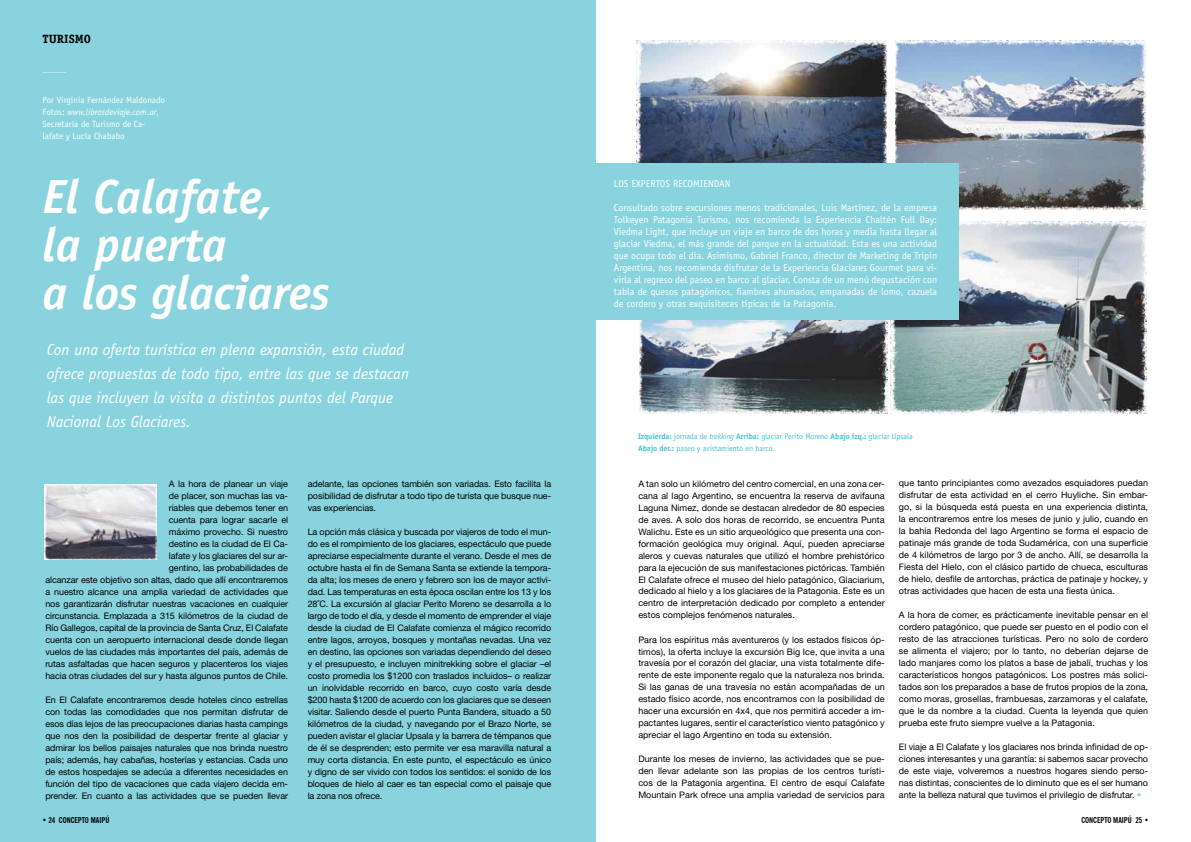
<style>
.page{position:relative;width:1191px;height:842px;background:#fff}
.page>*{position:absolute;margin:0;border:0;box-sizing:border-box;transform-origin:0 0}
.t1{font:italic 700 48px/48px "Officina Sans";color:#fff}
.t2{font:italic 16px/24px "Officina Sans";color:#fff}
.t3{font:700 12px "Officina Serif";color:#000}
.t4{font:10px/12px "Officina Sans";color:#fff;text-align:justify}
.t5{font:9px/12px "Helvetica Neue LT Std";letter-spacing:-.01em;color:#000;text-align:justify}
.t6{font:9px/12px "Officina Sans";color:#fff}
.t7{font:8px/12px "Officina Sans";letter-spacing:-.01em;color:#47c3d3}
.t8{font:700 condensed 8px "News Gothic BT";color:#000}
.t9{font:8px "Officina Sans";color:#fff}
.s1{font-style:italic}
.s2{font-weight:700}
.s3{color:#88d3dd}
</style>
<div class="page">
<div style="left:0;top:0;width:595px;height:842px;background:#88d3dd"></div>
<img style="left:636px;top:41px;width:250px;height:122px">
<img style="left:639px;top:319px;width:248px;height:95px">
<img style="left:895px;top:41px;width:250px;height:168px">
<img style="left:890px;top:221px;width:256px;height:193px">
<img style="left:44px;top:485px;width:113px;height:75px">
<div style="left:585px;top:163px;width:373px;height:156px;background:#88d3dd"></div>
<h3 class="t3" style="left:43px;top:31px;width:50px">TURISMO</h3>
<p class="t9" style="left:43px;top:64px;width:25px">______</p>
<p class="t6" style="left:43px;top:93px;width:124px">Por Virginia Fernández Maldonado<br>Fotos: <span class="s1">www.librosdeviaje.com.ar</span>,<br>Secretaría de Turismo de Ca&shy;lafate y Lucía Chababo</p>
<h1 class="t1" style="left:43px;top:173px;width:289px">El Calafate,<br>la puerta<br>a los glaciares</h1>
<h2 class="t2" style="left:47px;top:337px;width:364px">Con una oferta turística en plena expansión, esta ciudad ofrece propuestas de todo tipo, entre las que se destacan las que incluyen la visita a distintos puntos del Parque Nacional Los Glaciares.</h2>
<p class="t5" style="left:45px;top:477px;width:244px;text-align:right">A la hora de planear un viaje<br>de placer, son muchas las va-<br>riables que debemos tener en<br>cuenta para lograr sacarle el<br>máximo provecho. Si nuestro<br>destino es la ciudad de El Ca-<br>lafate y los glaciares del sur ar-<br>gentino, las probabilidades de<br>alcanzar este objetivo son altas, dado que allí encontraremos a nuestro alcance una amplia variedad de actividades que nos garantizarán disfrutar nuestras vacaciones en cualquier circunstancia. Emplazada a 315 kilómetros de la ciudad de Río Gallegos, capital de la provincia de Santa Cruz, El Calafate cuenta con un aeropuerto internacional desde donde llegan vuelos de las ciudades más importantes del país, además de rutas asfaltadas que hacen seguros y placenteros los viajes hacia otras ciudades del sur y hasta algunos puntos de Chile.</p>
<p class="t5" style="left:45px;top:693px;width:244px">En El Calafate encontraremos desde hoteles cinco estrellas con todas las comodidades que nos permitan disfrutar de esos días lejos de las preocupaciones diarias hasta campings que nos den la posibilidad de despertar frente al glaciar y admirar los bellos paisajes naturales que nos brinda nuestro país; además, hay cabañas, hosterías y estancias. Cada uno de estos hospedajes se adecúa a diferentes necesidades en función del tipo de vacaciones que cada viajero decida em&shy;prender. En cuanto a las actividades que se pueden llevar</p>
<p class="t5" style="left:308px;top:477px;width:245px">adelante, las opciones también son variadas. Esto facilita la posibilidad de disfrutar a todo tipo de turista que busque nue&shy;vas experiencias.</p>
<p class="t5" style="left:308px;top:525px;width:245px">La opción más clásica y buscada por viajeros de todo el mun&shy;do es el rompimiento de los glaciares, espectáculo que puede apreciarse especialmente durante el verano. Desde el mes de octubre hasta el fin de Semana Santa se extiende la tempora&shy;da alta; los meses de enero y febrero son los de mayor activi&shy;dad. Las temperaturas en esta época oscilan entre los 13 y los 28˚C. La excursión al glaciar Perito Moreno se desarrolla a lo largo de todo el día, y desde el momento de emprender el viaje desde la ciudad de El Calafate comienza el mágico recorrido entre lagos, arroyos, bosques y montañas nevadas. Una vez en destino, las opciones son variadas dependiendo del deseo y el presupuesto, e incluyen minitrekking sobre el glaciar –el costo promedia los $1200 con traslados incluidos– o realizar un inolvidable recorrido en barco, cuyo costo varía desde $200 hasta $1200 de acuerdo con los glaciares que se deseen visitar. Saliendo desde el puerto Punta Bandera, situado a 50 kilómetros de la ciudad, y navegando por el Brazo Norte, se pueden avistar el glaciar Upsala y la barrera de témpanos que de él se desprenden; esto permite ver esa maravilla natural a muy corta distancia. En este punto, el espectáculo es único y digno de ser vivido con todos los sentidos: el sonido de los bloques de hielo al caer es tan especial como el paisaje que la zona nos ofrece.</p>
<p class="t4" style="left:614px;top:177px;width:118px">LOS EXPERTOS RECOMIENDAN</p>
<p class="t4" style="left:614px;top:201px;width:325px">Consultado sobre excursiones menos tradicionales, Luis Martínez, de la empresa Tolkeyen Patagonia Turismo, nos recomienda la Experiencia Chaltén Full Day:<br>Viedma Light, que incluye un viaje en barco de dos horas y media hasta llegar al glaciar Viedma, el más grande del parque en la actualidad. Esta es una actividad que ocupa todo el día. Asimismo, Gabriel Franco, director de Marketing de Tripin Argentina, nos recomienda disfrutar de la Experiencia Glaciares Gourmet para vi&shy;virla al regreso del paseo en barco al glaciar. Consta de un menú degustación con tabla de quesos patagónicos, fiambres ahumados, empanadas de lomo, cazuela de cordero y otras exquisiteces típicas de la Patagonia.</p>
<p class="t7" style="left:638px;top:430px;width:276px"><span class="s2">Izquierda:</span> jornada de <span class="s1">trekking</span> <span class="s2">Arriba:</span> glaciar Perito Moreno <span class="s2">Abajo izq.:</span> glaciar Upsala<br><span class="s2">Abajo der.:</span> paseo y avistamiento en barco.</p>
<p class="t5" style="left:638px;top:477px;width:248px">A tan solo un kilómetro del centro comercial, en una zona cer&shy;cana al lago Argentino, se encuentra la reserva de avifauna Laguna Nimez, donde se destacan alrededor de 80 especies de aves. A solo dos horas de recorrido, se encuentra Punta Walichu. Este es un sitio arqueológico que presenta una con&shy;formación geológica muy original. Aquí, pueden apreciarse aleros y cuevas naturales que utilizó el hombre prehistórico para la ejecución de sus manifestaciones pictóricas. También El Calafate ofrece el museo del hielo patagónico, Glaciarium, dedicado al hielo y a los glaciares de la Patagonia. Este es un centro de interpretación dedicado por completo a entender estos complejos fenómenos naturales.</p>
<p class="t5" style="left:638px;top:633px;width:248px">Para los espíritus más aventureros (y los estados físicos óp&shy;timos), la oferta incluye la excursión Big Ice, que invita a una travesía por el corazón del glaciar, una vista totalmente dife&shy;rente de este imponente regalo que la naturaleza nos brinda.<br>Si las ganas de una travesía no están acompañadas de un estado físico acorde, nos encontramos con la posibilidad de hacer una excursión en 4x4, que nos permitirá acceder a im&shy;pactantes lugares, sentir el característico viento patagónico y apreciar el lago Argentino en toda su extensión.</p>
<p class="t5" style="left:638px;top:753px;width:248px">Durante los meses de invierno, las actividades que se pue&shy;den llevar adelante son las propias de los centros turísti&shy;cos de la Patagonia argentina. El centro de esquí Calafate Mountain Park ofrece una amplia variedad de servicios para</p>
<p class="t5" style="left:899px;top:477px;width:251px">que tanto principiantes como avezados esquiadores puedan disfrutar de esta actividad en el cerro Huyliche. Sin embar&shy;go, si la búsqueda está puesta en una experiencia distinta, la encontraremos entre los meses de junio y julio, cuando en la bahía Redonda del lago Argentino se forma el espacio de patinaje más grande de toda Sudamérica, con una superficie de 4 kilómetros de largo por 3 de ancho. Allí, se desarrolla la Fiesta del Hielo, con el clásico partido de chueca, esculturas de hielo, desfile de antorchas, práctica de patinaje y hockey, y otras actividades que hacen de esta una fiesta única.</p>
<p class="t5" style="left:899px;top:609px;width:251px">A la hora de comer, es prácticamente inevitable pensar en el cordero patagónico, que puede ser puesto en el podio con el resto de las atracciones turísticas. Pero no solo de cordero se alimenta el viajero; por lo tanto, no deberían dejarse de lado manjares como los platos a base de jabalí, truchas y los característicos hongos patagónicos. Los postres más solici&shy;tados son los preparados a base de frutos propios de la zona, como moras, grosellas, frambuesas, zarzamoras y el calafate, que le da nombre a la ciudad. Cuenta la leyenda que quien prueba este fruto siempre vuelve a la Patagonia.</p>
<p class="t5" style="left:899px;top:741px;width:251px">El viaje a El Calafate y los glaciares nos brinda infinidad de op&shy;ciones interesantes y una garantía: si sabemos sacar provecho de este viaje, volveremos a nuestros hogares siendo perso&shy;nas distintas, conscientes de lo diminuto que es el ser humano ante la belleza natural que tuvimos el privilegio de disfrutar. <span class="s3">•</span></p>
<p class="t8" style="left:42px;top:815px;width:69px">• 24 CONCEPTO MAIPÚ</p>
<p class="t8" style="left:1081px;top:815px;width:69px">CONCEPTO MAIPÚ 25 •</p>
</div>
